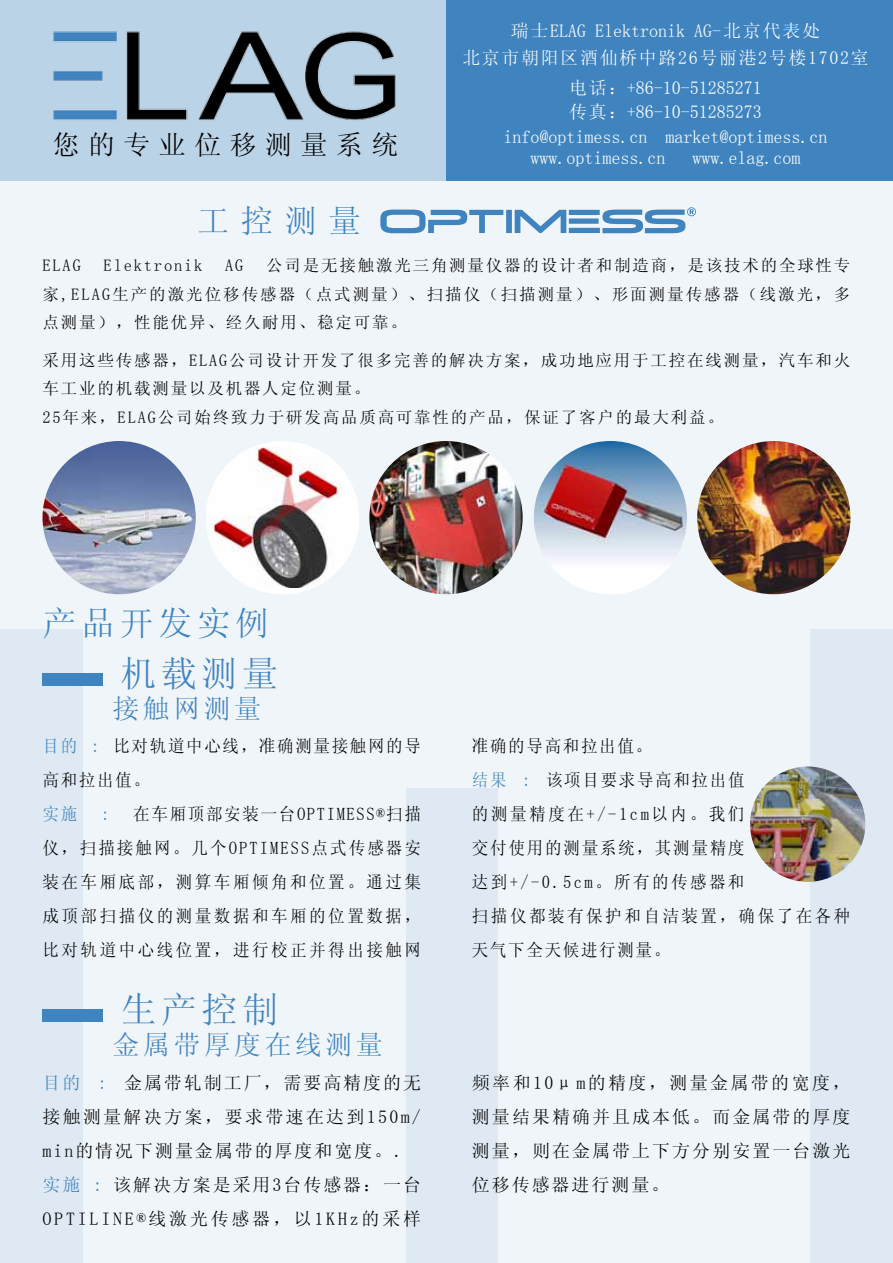
<style>
.page{position:relative;width:893px;height:1263px;background:#f0f5f9}
.page>*{position:absolute;margin:0;border:0;box-sizing:border-box;transform-origin:0 0}
.t1{font:35.85px "Sim Sun";letter-spacing:.13em;color:#4084bf}
.t2{font:34.05px "Sim Sun";letter-spacing:.13em;color:#4084bf}
.t3{font:32.25px "Sim Sun";color:#4084bf}
.t4{font:27px "Sim Sun";letter-spacing:.13em;color:#4084bf}
.t5{font:27px "Sim Sun";letter-spacing:.315em;color:#000}
.t6{font:18px/34px "Sim Sun";letter-spacing:.115em;color:#000}
.t7{font:18px/24.8px "Sim Sun";color:#fff;text-align:center}
.t8{font:18px/27px "Sim Sun";letter-spacing:.09em;color:#fff;text-align:center}
.t9{font:17.55px/34px "Sim Sun";letter-spacing:.105em;color:#000;scale:.94 1}
.t10{font:17.55px/34px "Sim Sun";letter-spacing:.145em;color:#000;text-align:justify;scale:.94 1}
.t11{font:17.55px/34px "Sim Sun";letter-spacing:.1em;color:#000;scale:.94 1}
.t12{font:17.55px "Sim Sun";color:#4084bf;scale:.94 1}
.t13{font:16.5px/28.5px "Sim Sun";letter-spacing:.11em;color:#000;text-align:justify}
.s1{color:#4084bf}
</style>
<div class="page">
<div style="left:0;top:0;width:446px;height:181px;background:#bbd3e7"></div>
<div style="left:446px;top:0;width:447px;height:181px;background:#4084bf"></div>
<div style="left:0;top:629px;width:82px;height:634px;background:#dee9f3"></div>
<div style="left:407px;top:788px;width:91px;height:475px;background:#dee9f3"></div>
<div style="left:810px;top:629px;width:83px;height:634px;background:#dee9f3"></div>
<svg style="left:380px;top:207px;width:316px;height:26px"></svg>
<img style="left:53px;top:31px;width:343px;height:89px">
<div style="left:43px;top:673px;width:60px;height:13px;background:#4084bf"></div>
<div style="left:43px;top:1009px;width:60px;height:13px;background:#4084bf"></div>
<img style="left:750px;top:766px;width:115px;height:116px;border-radius:58px">
<img style="left:43px;top:441px;width:153px;height:153px;border-radius:77px">
<div style="left:206px;top:441px;width:153px;height:153px;background:#fff;border-radius:50%"></div>
<img style="left:206px;top:447px;width:153px;height:141px">
<img style="left:369px;top:441px;width:154px;height:153px;border-radius:77px">
<div style="left:534px;top:441px;width:153px;height:153px;background:#fff;border-radius:50%"></div>
<img style="left:534px;top:441px;width:153px;height:127px">
<img style="left:697px;top:441px;width:153px;height:153px;border-radius:77px">
<h3 class="t5" style="left:53px;top:131px;width:347px">您的专业位移测量系统</h3>
<h3 class="t3" style="left:197px;top:205px;width:165px">工控测量</h3>
<p class="t8" style="left:462px;top:17px;width:408px">瑞士ELAG Elektronik AG-北京代表处<br>北京市朝阳区酒仙桥中路26号丽港2号楼1702室</p>
<p class="t7" style="left:503px;top:75px;width:325px">电话：+86-10-51285271<br>传真：+86-10-51285273 info@optimess.cn market@optimess.cn</p>
<p class="t7" style="left:530px;top:146px;width:136px">www.optimess.cn</p>
<p class="t7" style="left:692px;top:146px;width:109px">www.elag.com</p>
<p class="t13" style="left:43px;top:251px;width:809px;text-indent:224px">公司是无接触激光三角测量仪器的设计者和制造商，是该技术的全球性专家,ELAG生产的激光位移传感器（点式测量）、扫描仪（扫描测量）、形面测量传感器（线激光，多点测量），性能优异、经久耐用、稳定可靠。</p>
<p class="t13" style="left:43px;top:346px;width:809px;text-align:left">采用这些传感器，ELAG公司设计开发了很多完善的解决方案，成功地应用于工控在线测量，汽车和火车工业的机载测量以及机器人定位测量。<br>25年来，ELAG公司始终致力于研发高品质高可靠性的产品，保证了客户的最大利益。</p>
<p class="t13" style="left:43px;top:251px;width:40px">ELAG</p>
<p class="t13" style="left:104px;top:251px;width:100px">Elektronik</p>
<p class="t13" style="left:225px;top:251px;width:20px">AG</p>
<h2 class="t2" style="left:43px;top:606px;width:228px">产品开发实例</h2>
<h1 class="t1" style="left:120px;top:655px;width:159px">机载测量</h1>
<h3 class="t4" style="left:113px;top:695px;width:150px">接触网测量</h3>
<p class="t11" style="left:43px;top:728px;width:404px"><span class="s1">目的 :</span> 比对轨道中心线，准确测量接触网的导高和拉出值。</p>
<p class="t12" style="left:43px;top:805px;width:38px">实施</p>
<p class="t12" style="left:101px;top:805px;width:10px">:</p>
<p class="t10" style="left:43px;top:796px;width:404px;text-indent:91px">在车厢顶部安装一台OPTIMESS®扫描仪，扫描接触网。几个OPTIMESS点式传感器安装在车厢底部，测算车厢倾角和位置。通过集成顶部扫描仪的测量数据和车厢的位置数据，比对轨道中心线位置，进行校正并得出接触网</p>
<p class="t9" style="left:472px;top:728px;width:404px">准确的导高和拉出值。<br><span class="s1">结果 :</span> 该项目要求导高和拉出值<br>的测量精度在+/-1cm以内。我们<br>交付使用的测量系统，其测量精度<br>达到+/-0.5cm。所有的传感器和<br>扫描仪都装有保护和自洁装置，确保了在各种天气下全天候进行测量。</p>
<h1 class="t1" style="left:120px;top:991px;width:159px">生产控制</h1>
<h3 class="t4" style="left:113px;top:1031px;width:272px">金属带厚度在线测量</h3>
<p class="t6" style="left:43px;top:1065px;width:380px"><span class="s1">目的 :</span> 金属带轧制工厂，需要高精度的无接触测量解决方案，要求带速在达到150m/ min的情况下测量金属带的厚度和宽度。.<span class="s1">实施 :</span> 该解决方案是采用3台传感器：一台<br>OPTILINE®线激光传感器，以1KHz的采样</p>
<p class="t6" style="left:472px;top:1065px;width:380px;text-align:justify">频率和10μm的精度，测量金属带的宽度，测量结果精确并且成本低。而金属带的厚度测量，则在金属带上下方分别安置一台激光位移传感器进行测量。</p>
</div>
